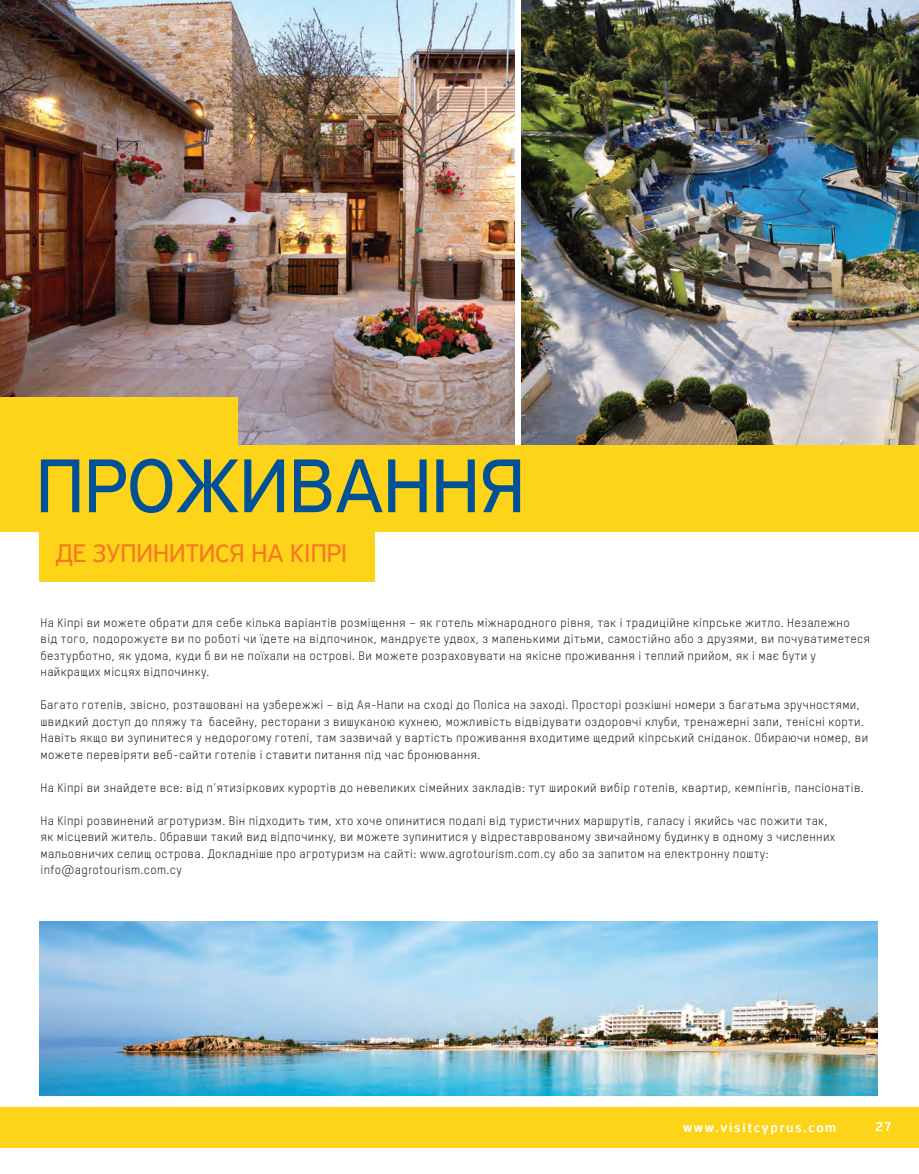
<style>
.page{position:relative;width:919px;height:1174px;background:#fff}
.page>*{position:absolute;margin:0;border:0;box-sizing:border-box;transform-origin:0 0}
.t1{font:81px "PF Highway Sans Pro";color:#015196;scale:.94 1}
.t2{font:27px "PF Highway Sans Pro";color:#f47921;scale:.94 1}
.t3{font:13.5px "PF Highway Sans Pro";letter-spacing:.15em;color:#fff}
.t4{font:12px/16.5px "T Star Pro";letter-spacing:.03em;color:#231f20}
</style>
<div class="page">
<div style="left:0;top:1107px;width:918px;height:40px;background:#fed41a"></div>
<div style="left:39px;top:527px;width:335px;height:54px;background:#fed41a"></div>
<img style="left:521px;top:0;width:397px;height:445px">
<img style="left:0;top:0;width:514px;height:445px">
<img style="left:39px;top:921px;width:838px;height:174px">
<div style="left:0;top:398px;width:237px;height:117px;background:#fed41a"></div>
<div style="left:0;top:445px;width:918px;height:86px;background:#fed41a"></div>
<p class="t1" style="left:36px;top:438px;width:521px">ПРОЖИВАННЯ</p>
<p class="t2" style="left:55px;top:537px;width:312px">ДЕ ЗУПИНИТИСЯ НА КІПРІ</p>
<p class="t4" style="left:40px;top:614px;width:831px">На Кіпрі ви можете обрати для себе кілька варіантів розміщення – як готель міжнародного рівня, так і традиційне кіпрське житло. Незалежно<br>від того, подорожуєте ви по роботі чи їдете на відпочинок, мандруєте удвох, з маленькими дітьми, самостійно або з друзями, ви почуватиметеся безтурботно, як удома, куди б ви не поїхали на острові. Ви можете розраховувати на якісне проживання і теплий прийом, як і має бути у найкращих місцях відпочинку.</p>
<p class="t4" style="left:40px;top:696px;width:829px">Багато готелів, звісно, розташовані на узбережжі – від Ая-Напи на сході до Поліса на заході. Просторі розкішні номери з багатьма зручностями, швидкий доступ до пляжу та басейну, ресторани з вишуканою кухнею, можливість відвідувати оздоровчі клуби, тренажерні зали, тенісні корти.<br>Навіть якщо ви зупинитеся у недорогому готелі, там зазвичай у вартість проживання входитиме щедрий кіпрський сніданок. Обираючи номер, ви можете перевіряти веб-сайти готелів і ставити питання під час бронювання.</p>
<p class="t4" style="left:40px;top:779px;width:824px">На Кіпрі ви знайдете все: від п’ятизіркових курортів до невеликих сімейних закладів: тут широкий вибір готелів, квартир, кемпінгів, пансіонатів.</p>
<p class="t4" style="left:40px;top:812px;width:796px">На Кіпрі розвинений агротуризм. Він підходить тим, хто хоче опинитися подалі від туристичних маршрутів, галасу і якийсь час пожити так, як місцевий житель. Обравши такий вид відпочинку, ви можете зупинитися у відреставрованому звичайному будинку в одному з численних мальовничих селищ острова. Докладніше про агротуризм на сайті: www.agrotourism.com.cy або за запитом на електронну пошту: info@agrotourism.com.cy</p>
<p class="t3" style="left:683px;top:1119px;width:154px">www.visitcyprus.com</p>
<p class="t3" style="left:875px;top:1118px;width:19px">27</p>
</div>
